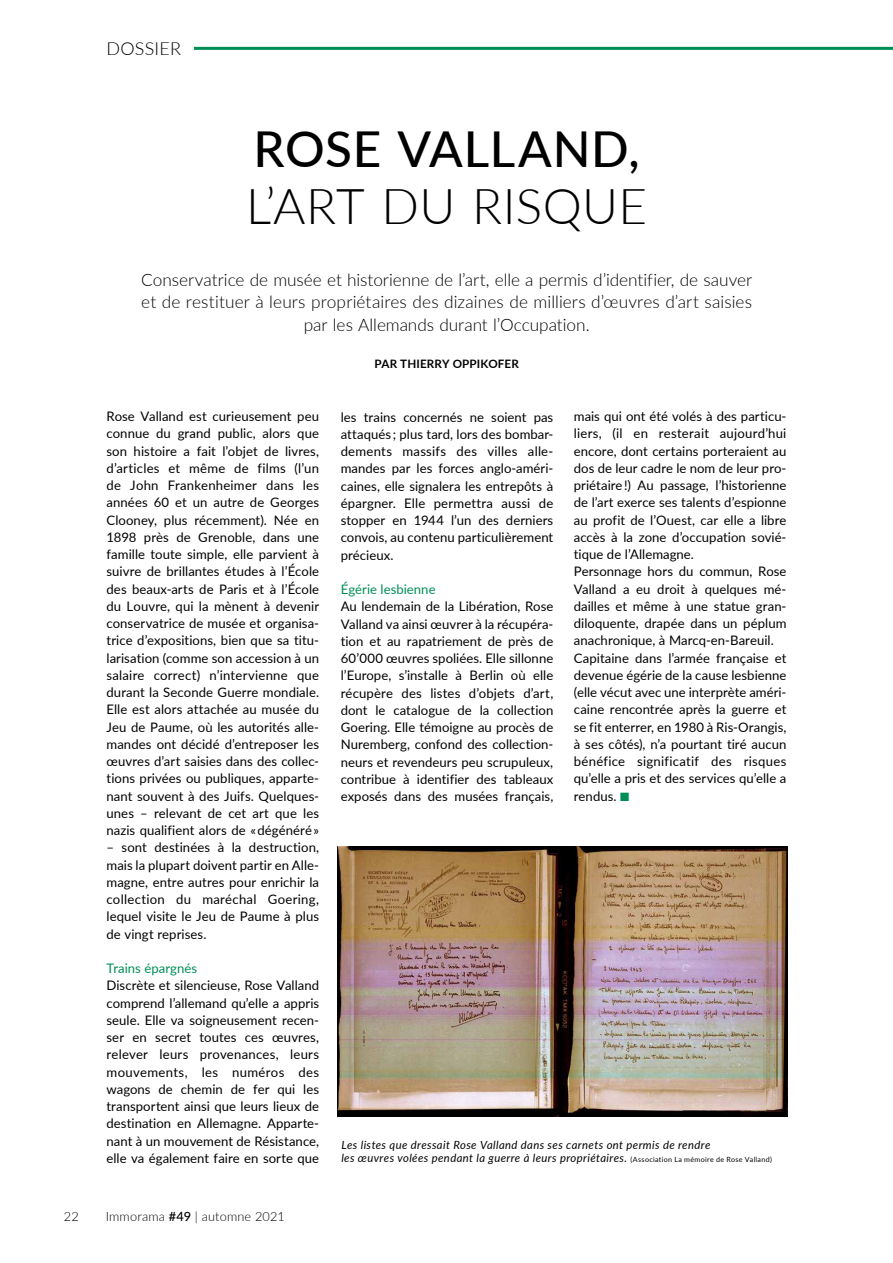
<style>
.page{position:relative;width:893px;height:1263px;background:#fff}
.page>*{position:absolute;margin:0;border:0;box-sizing:border-box;transform-origin:0 0}
.t1{font:300 49.5px "Lato";letter-spacing:.01em;color:#000}
.t2{font:500 49.5px "Lato";letter-spacing:.015em;color:#000}
.t3{font:300 18px "Lato";letter-spacing:.01em;color:#000}
.t4{font:300 17.25px/22.5px "Lato";color:#000;text-align:center}
.t5{font:13.2px/17.2px "Lato";letter-spacing:.005em;color:#000;text-align:justify}
.t6{font:13.2px "Lato";letter-spacing:.005em;color:#008e56}
.t7{font:300 12.75px "Lato";letter-spacing:.01em;color:#000}
.t8{font:700 11.7px "Lato";letter-spacing:.015em;color:#000}
.t9{font:italic 11.25px/13.5px "Lato";letter-spacing:.035em;color:#000}
.s1{font-weight:500}
.s2{color:#008e56}
.s3{font-style:normal;font-size:7.2px}
</style>
<div class="page">
<hr style="left:194px;top:47px;width:699px;height:3px;background:#008e56">
<img style="left:338px;top:846px;width:449px;height:270px">
<h2 class="t3" style="left:107px;top:36px;width:76px">DOSSIER</h2>
<h1 class="t2" style="left:254px;top:114px;width:388px">ROSE VALLAND,</h1>
<h1 class="t1" style="left:246px;top:172px;width:402px">L’ART DU RISQUE</h1>
<h3 class="t4" style="left:141px;top:267px;width:612px">Conservatrice de musée et historienne de l’art, elle a permis d’identifier, de sauver et de restituer à leurs propriétaires des dizaines de milliers d’œuvres d’art saisies par les Allemands durant l’Occupation.</h3>
<p class="t5" style="left:107px;top:407px;width:214px">Rose Valland est curieusement peu connue du grand public, alors que son histoire a fait l’objet de livres, d’articles et même de films (l’un de John Frankenheimer dans les années 60 et un autre de Georges Clooney, plus récemment). Née en 1898 près de Grenoble, dans une famille toute simple, elle parvient à suivre de brillantes études à l’École des beaux-arts de Paris et à l’École du Louvre, qui la mènent à devenir conservatrice de musée et organisa&shy;trice d’expositions, bien que sa titu&shy;larisation (comme son accession à un salaire correct) n’intervienne que durant la Seconde Guerre mondiale.<br>Elle est alors attachée au musée du Jeu de Paume, où les autorités alle&shy;mandes ont décidé d’entreposer les œuvres d’art saisies dans des collec&shy;tions privées ou publiques, apparte&shy;nant souvent à des Juifs. Quelques&shy;unes – relevant de cet art que les nazis qualifient alors de « dégénéré »</p>
<p class="t5" style="left:107px;top:838px;width:214px">– sont destinées à la destruction, mais la plupart doivent partir en Alle&shy;magne, entre autres pour enrichir la collection du maréchal Goering, lequel visite le Jeu de Paume à plus de vingt reprises.</p>
<p class="t6" style="left:107px;top:959px;width:92px">Trains épargnés</p>
<p class="t5" style="left:107px;top:976px;width:214px">Discrète et silencieuse, Rose Valland comprend l’allemand qu’elle a appris seule. Elle va soigneusement recen&shy;ser en secret toutes ces œuvres, relever leurs provenances, leurs mouvements, les numéros des wagons de chemin de fer qui les transportent ainsi que leurs lieux de destination en Allemagne. Apparte&shy;nant à un mouvement de Résistance, elle va également faire en sorte que</p>
<p class="t7" style="left:64px;top:1207px;width:16px">22</p>
<p class="t7" style="left:106px;top:1207px;width:180px">Immorama <span class="s1">#49</span> | automne 2021</p>
<p class="t8" style="left:374px;top:355px;width:146px">PAR THIERRY OPPIKOFER</p>
<p class="t5" style="left:341px;top:408px;width:214px">les trains concernés ne soient pas attaqués ; plus tard, lors des bombar&shy;dements massifs des villes alle&shy;mandes par les forces anglo-améri&shy;caines, elle signalera les entrepôts à épargner. Elle permettra aussi de stopper en 1944 l’un des derniers convois, au contenu particulièrement précieux.</p>
<p class="t6" style="left:341px;top:580px;width:96px">Égérie lesbienne</p>
<p class="t5" style="left:341px;top:597px;width:214px">Au lendemain de la Libération, Rose Valland va ainsi œuvrer à la récupéra&shy;tion et au rapatriement de près de 60’000 œuvres spoliées. Elle sillonne l’Europe, s’installe à Berlin où elle récupère des listes d’objets d’art, dont le catalogue de la collection Goering. Elle témoigne au procès de Nuremberg, confond des collection&shy;neurs et revendeurs peu scrupuleux, contribue à identifier des tableaux exposés dans des musées français,</p>
<p class="t5" style="left:574px;top:407px;width:214px;text-align:left">mais qui ont été volés à des particu&shy;liers, (il en resterait aujourd’hui encore, dont certains porteraient au dos de leur cadre le nom de leur pro&shy;priétaire !) Au passage, l’historienne de l’art exerce ses talents d’espionne au profit de l’Ouest, car elle a libre accès à la zone d’occupation sovié&shy;tique de l’Allemagne.<br>Personnage hors du commun, Rose Valland a eu droit à quelques mé&shy;dailles et même à une statue gran&shy;diloquente, drapée dans un péplum anachronique, à Marcq-en-Bareuil.<br>Capitaine dans l’armée française et devenue égérie de la cause lesbienne (elle vécut avec une interprète améri&shy;caine rencontrée après la guerre et se fit enterrer, en 1980 à Ris-Orangis, à ses côtés), n’a pourtant tiré aucun bénéfice significatif des risques qu’elle a pris et des services qu’elle a rendus. <span class="s2">■</span></p>
<p class="t9" style="left:341px;top:1137px;width:432px">Les listes que dressait Rose Valland dans ses carnets ont permis de rendre<br>les œuvres volées pendant la guerre à leurs propriétaires. <span class="s3">(Association La mémoire de Rose Valland)</span></p>
</div>
